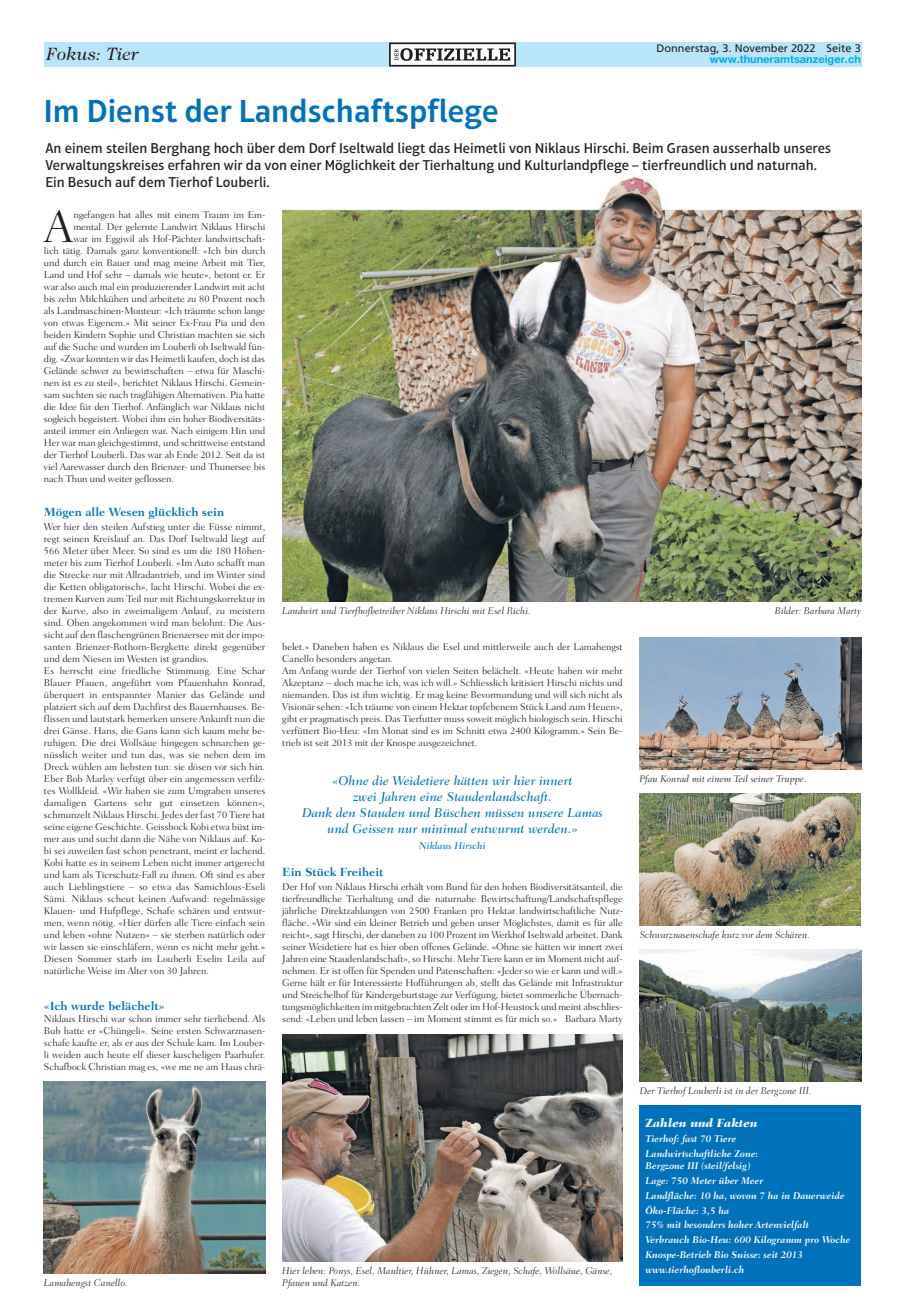
<style>
.page{position:relative;width:905px;height:1304px;background:#fff}
.page>*{position:absolute;margin:0;border:0;box-sizing:border-box;transform-origin:0 0}
.t1{font:300 45.4px "Fairfield LT Std";color:#231f20}
.t2{font:600 32.5px "Aptifer Sans LT Pro";color:#0072bc}
.t3{font:italic 18px "Caslon 224 Std";color:#231f20}
.t4{font:500 14.5px/17px "Aptifer Sans LT Pro";color:#231f20}
.t5{font:italic 500 13px/16px "Fairfield LT Std";color:#0072bc;text-align:center}
.t6{font:700 12px "Fairfield LT Std";color:#0072bc}
.t7{font:italic 800 12px "Fairfield LT Std";color:#fff}
.t8{font:11px "Frutiger LT Pro";color:#231f20}
.t9{font:700 11px "Helvetica Neue LT Pro";color:#00aeef}
.t10{font:300 10px/12px "Fairfield LT Std";letter-spacing:-.005em;color:#231f20}
.t11{font:italic 300 10px/12px "Fairfield LT Std";color:#231f20}
.t12{font:italic 700 10px/14.8px "Fairfield LT Std";color:#fff;scale:.95 1}
.t13{font:italic 500 10px "Fairfield LT Std";color:#0072bc}
</style>
<div class="page">
<img style="left:639px;top:950px;width:221px;height:132px">
<div style="left:44px;top:43px;width:816px;height:24px;background:#b9e5fa"></div>
<svg style="left:389px;top:43px;width:127px;height:24px;background:#afaeaf"></svg>
<img style="left:282px;top:175px;width:578px;height:427px">
<img style="left:639px;top:794px;width:221px;height:132px">
<img style="left:44px;top:1082px;width:221px;height:192px">
<div style="left:639px;top:1106px;width:221px;height:180px;background:#0072bc"></div>
<img style="left:282px;top:1034px;width:340px;height:228px">
<img style="left:639px;top:638px;width:221px;height:132px">
<h3 class="t3" style="left:47px;top:44px;width:94px">Fokus: Tier</h3>
<h2 class="t2" style="left:44px;top:92px;width:456px">Im Dienst der Landschaftspflege</h2>
<p class="t8" style="left:656px;top:41px;width:206px">Donnerstag, 3. November 2022 Seite 3</p>
<p class="t9" style="left:709px;top:52px;width:152px">www.thuneramtsanzeiger.ch</p>
<p class="t4" style="left:45px;top:140px;width:787px">An einem steilen Berghang hoch über dem Dorf Iseltwald liegt das Heimetli von Niklaus Hirschi. Beim Grasen ausserhalb unseres<br>Verwaltungskreises erfahren wir da von einer Möglichkeit der Tierhaltung und Kulturlandpflege – tierfreundlich und naturnah.<br>Ein Besuch auf dem Tierhof Louberli.</p>
<h1 class="t1" style="left:44px;top:201px;width:31px">A</h1>
<p class="t10" style="left:73px;top:209px;width:193px">ngefangen hat alles mit einem Traum im Em-</p>
<p class="t10" style="left:73px;top:221px;width:193px">mental. Der gelernte Landwirt Niklaus Hirschi</p>
<p class="t10" style="left:73px;top:233px;width:193px">war im Eggiwil als Hof-Pächter landwirtschaft-</p>
<p class="t10" style="left:44px;top:245px;width:223px">lich tätig. Damals ganz konventionell: «Ich bin durch</p>
<p class="t10" style="left:44px;top:257px;width:223px">und durch ein Bauer und mag meine Arbeit mit Tier,</p>
<p class="t10" style="left:44px;top:269px;width:223px">Land und Hof sehr – damals wie heute», betont er. Er</p>
<p class="t10" style="left:44px;top:281px;width:223px">war also auch mal ein produzierender Landwirt mit acht</p>
<p class="t10" style="left:44px;top:293px;width:223px">bis zehn Milchkühen und arbeitete zu 80 Prozent noch</p>
<p class="t10" style="left:44px;top:305px;width:223px">als Landmaschinen-Monteur: «Ich träumte schon lange</p>
<p class="t10" style="left:44px;top:317px;width:223px">von etwas Eigenem.» Mit seiner Ex-Frau Pia und den</p>
<p class="t10" style="left:44px;top:329px;width:223px">beiden Kindern Sophie und Christian machten sie sich</p>
<p class="t10" style="left:44px;top:341px;width:223px">auf die Suche und wurden im Louberli ob Iseltwald fün-</p>
<p class="t10" style="left:44px;top:353px;width:223px">dig. «Zwar konnten wir das Heimetli kaufen, doch ist das</p>
<p class="t10" style="left:44px;top:365px;width:223px">Gelände schwer zu bewirtschaften – etwa für Maschi-</p>
<p class="t10" style="left:44px;top:377px;width:223px">nen ist es zu steil», berichtet Niklaus Hirschi. Gemein-</p>
<p class="t10" style="left:44px;top:389px;width:223px">sam suchten sie nach tragfähigen Alternativen. Pia hatte</p>
<p class="t10" style="left:44px;top:401px;width:223px">die Idee für den Tierhof. Anfänglich war Niklaus nicht</p>
<p class="t10" style="left:44px;top:413px;width:223px">sogleich begeistert. Wobei ihm ein hoher Biodiversitäts-</p>
<p class="t10" style="left:44px;top:425px;width:223px">anteil immer ein Anliegen war. Nach einigem Hin und</p>
<p class="t10" style="left:44px;top:437px;width:223px">Her war man gleichgestimmt, und schrittweise entstand</p>
<p class="t10" style="left:44px;top:449px;width:223px">der Tierhof Louberli. Das war ab Ende 2012. Seit da ist</p>
<p class="t10" style="left:44px;top:461px;width:223px">viel Aarewasser durch den Brienzer- und Thunersee bis</p>
<p class="t10" style="left:44px;top:473px;width:131px">nach Thun und weiter geflossen.</p>
<p class="t6" style="left:44px;top:505px;width:182px">Mögen alle Wesen glücklich sein</p>
<p class="t10" style="left:44px;top:521px;width:223px">Wer hier den steilen Aufstieg unter die Füsse nimmt, regt seinen Kreislauf an. Das Dorf Iseltwald liegt auf 566 Meter über Meer. So sind es um die 180 Höhen&shy;meter bis zum Tierhof Louberli. «Im Auto schafft man die Strecke nur mit Allradantrieb, und im Winter sind die Ketten obligatorisch», lacht Hirschi. Wobei die ex&shy;tremen Kurven zum Teil nur mit Richtungskorrektur in der Kurve, also in zweimaligem Anlauf, zu meistern sind. Oben angekommen wird man belohnt: Die Aus&shy;sicht auf den flaschengrünen Brienzersee mit der impo&shy;santen Brienzer-Rothorn-Bergkette direkt gegenüber und dem Niesen im Westen ist grandios.<br>Es herrscht eine friedliche Stimmung. Eine Schar Blauer Pfauen, angeführt vom Pfauenhahn Konrad, überquert in entspannter Manier das Gelände und platziert sich auf dem Dachfirst des Bauernhauses. Be&shy;flissen und lautstark bemerken unsere Ankunft nun die drei Gänse. Hans, die Gans kann sich kaum mehr be&shy;ruhigen. Die drei Wollsäue hingegen schnarchen ge&shy;nüsslich weiter und tun das, was sie neben dem im Dreck wühlen am liebsten tun: sie dösen vor sich hin.<br>Eber Bob Marley verfügt über ein angemessen verfilz&shy;tes Wollkleid. «Wir haben sie zum Umgraben unseres damaligen Gartens sehr gut einsetzen können», schmunzelt Niklaus Hirschi. Jedes der fast 70 Tiere hat seine eigene Geschichte. Geissbock Kobi etwa büxt im&shy;mer aus und sucht dann die Nähe von Niklaus auf. Ko&shy;bi sei zuweilen fast schon penetrant, meint er lachend.<br>Kobi hatte es in seinem Leben nicht immer artgerecht und kam als Tierschutz-Fall zu ihnen. Oft sind es aber auch Lieblingstiere – so etwa das Samichlous-Eseli Sämi. Niklaus scheut keinen Aufwand: regelmässige Klauen- und Hufpflege, Schafe schären und entwur&shy;men, wenn nötig. «Hier dürfen alle Tiere einfach sein und leben «ohne Nutzen» – sie sterben natürlich oder wir lassen sie einschläfern, wenn es nicht mehr geht.» Diesen Sommer starb im Louberli Eselin Leila auf natürliche Weise im Alter von 30 Jahren.</p>
<p class="t6" style="left:44px;top:999px;width:122px">«Ich wurde belächelt»</p>
<p class="t10" style="left:44px;top:1013px;width:223px;text-align:justify">Niklaus Hirschi war schon immer sehr tierliebend. Als Bub hatte er «Chüngeli». Seine ersten Schwarznasen&shy;schafe kaufte er, als er aus der Schule kam. Im Louber&shy;li weiden auch heute elf dieser kuscheligen Paarhufer.<br>Schafbock Christian mag es, «we me ne am Haus chrä-</p>
<p class="t11" style="left:44px;top:1277px;width:85px">Lamahengst Canello.</p>
<p class="t11" style="left:282px;top:605px;width:250px">Landwirt und Tierfhofbetreiber Niklaus Hirschi mit Esel Richi.</p>
<p class="t11" style="left:774px;top:605px;width:88px">Bilder: Barbara Marty</p>
<p class="t10" style="left:282px;top:641px;width:342px">belet.» Daneben haben es Niklaus die Esel und mittlerweile auch der Lamahengst Canello besonders angetan.<br>Am Anfang wurde der Tierhof von vielen Seiten belächelt. «Heute haben wir mehr Akzeptanz – doch mache ich, was ich will.» Schliesslich kritisiert Hirschi nichts und niemanden. Das ist ihm wichtig. Er mag keine Bevormundung und will sich nicht als Visionär sehen: «Ich träume von einem Hektar topfebenem Stück Land zum Heuen», gibt er pragmatisch preis. Das Tierfutter muss soweit möglich biologisch sein. Hirschi verfüttert Bio-Heu: «Im Monat sind es im Schnitt etwa 2400 Kilogramm.» Sein Be&shy;trieb ist seit 2013 mit der Knospe ausgezeichnet.</p>
<h3 class="t5" style="left:302px;top:772px;width:302px">«Ohne die Weidetiere hätten wir hier innert<br>zwei Jahren eine Staudenlandschaft.<br>Dank den Stauden und Büschen müssen unsere Lamas und Geissen nur minimal entwurmt werden.»</h3>
<p class="t13" style="left:419px;top:839px;width:68px">Niklaus Hirschi</p>
<p class="t6" style="left:282px;top:865px;width:103px">Ein Stück Freiheit</p>
<p class="t10" style="left:282px;top:881px;width:342px;text-align:justify">Der Hof von Niklaus Hirschi erhält vom Bund für den hohen Biodiversitätsanteil, die tierfreundliche Tierhaltung und die naturnahe Bewirtschaftung/Landschaftspflege jährliche Direktzahlungen von 2500 Franken pro Hektar landwirtschaftliche Nutz&shy;fläche. «Wir sind ein kleiner Betrieb und geben unser Möglichstes, damit es für alle reicht», sagt Hirschi, der daneben zu 100 Prozent im Werkhof Iseltwald arbeitet. Dank seiner Weidetiere hat es hier oben offenes Gelände. «Ohne sie hätten wir innert zwei Jahren eine Staudenlandschaft», so Hirschi. Mehr Tiere kann er im Moment nicht auf&shy;nehmen. Er ist offen für Spenden und Patenschaften: «Jeder so wie er kann und will.» Gerne hält er für Interessierte Hofführungen ab, stellt das Gelände mit Infrastruktur und Streichelhof für Kindergeburtstage zur Verfügung, bietet sommerliche Übernach&shy;tungsmöglichkeiten im mitgebrachten Zelt oder im Hof-Heustock und meint abschlies&shy;send: «Leben und leben lassen – im Moment stimmt es für mich so.» Barbara Marty</p>
<p class="t11" style="left:639px;top:773px;width:168px">Pfau Konrad mit einem Teil seiner Truppe.</p>
<p class="t11" style="left:639px;top:929px;width:172px">Schwarznasenschafe kurz vor dem Schären.</p>
<p class="t11" style="left:282px;top:1265px;width:332px">Hier leben: Ponys, Esel, Maultier, Hühner, Lamas, Ziegen, Schafe, Wollsäue, Gänse,<br>Pfauen und Katzen.</p>
<p class="t11" style="left:639px;top:1085px;width:173px">Der Tierhof Louberli ist in der Bergzone III.</p>
<p class="t7" style="left:645px;top:1116px;width:114px">Zahlen und Fakten</p>
<p class="t12" style="left:645px;top:1131px;width:120px">Tierhof: fast 70 Tiere<br>Landwirtschaftliche Zone:</p>
<p class="t12" style="left:645px;top:1158px;width:217px">Bergzone III (steil/felsig)<br>Lage: 750 Meter über Meer<br>Landfläche: 10 ha, wovon 7 ha in Dauerweide<br>Öko-Fläche: 3,5 ha<br>75% mit besonders hoher Artenvielfalt<br>Verbrauch Bio-Heu: 600 Kilogramm pro Woche<br>Knospe-Betrieb Bio Suisse: seit 2013 www.tierhoflouberli.ch</p>
</div>
